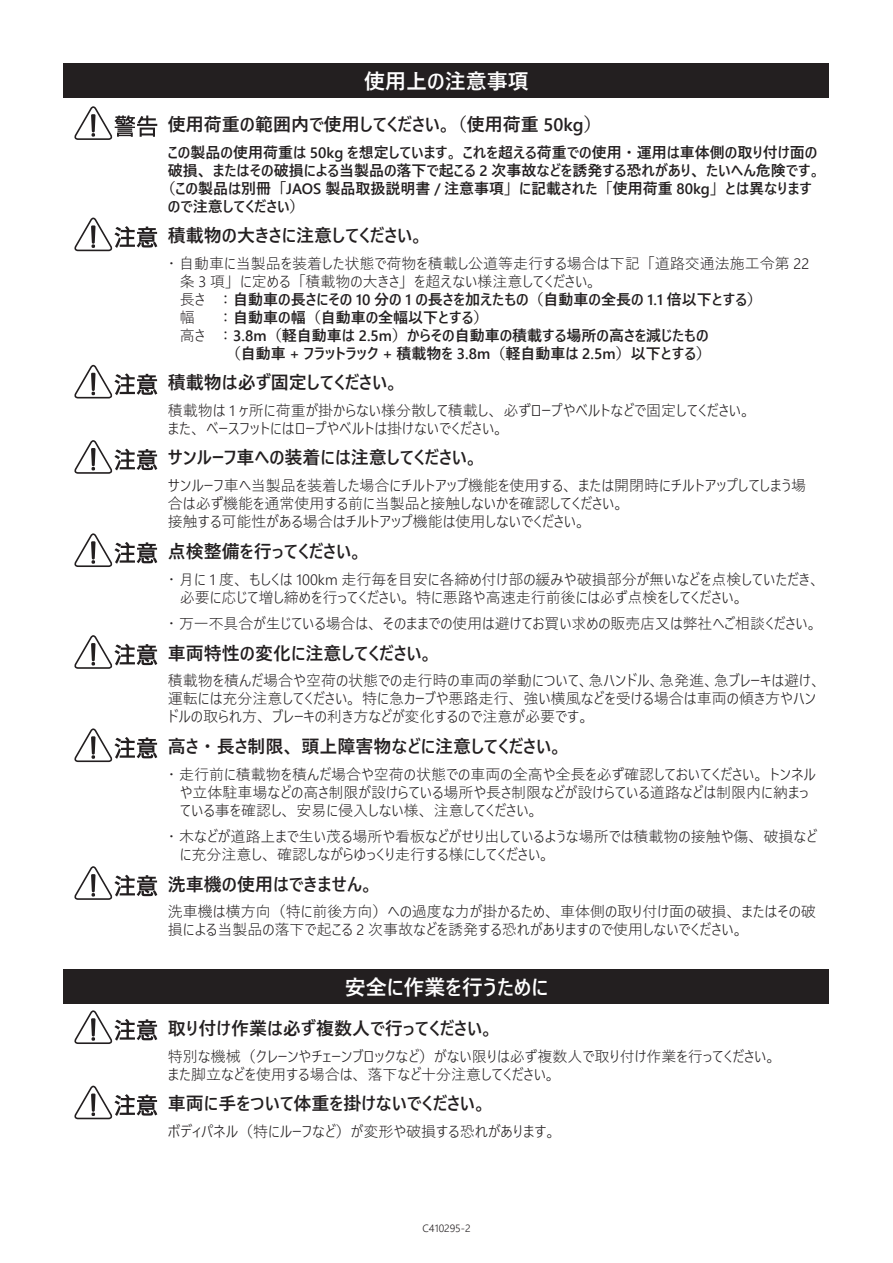
<style>
.page{position:relative;width:893px;height:1263px;background:#fff}
.page>*{position:absolute;margin:0;border:0;box-sizing:border-box;transform-origin:0 0}
.大見出し{font:600 21px "Yu Gothic UI";color:#fff}
.注意_大{font:600 18px "Yu Gothic UI";color:#231f20}
.t1{font:300 15px/18px "Yu Gothic UI";color:#231f20}
.t2{font:600 15px/18px "Yu Gothic UI";color:#231f20;text-align:right}
.t3{font:300 10.5px "Yu Gothic UI";color:#231f20}
.s1{font-weight:300}
</style>
<div class="page">
<div style="left:64px;top:64px;width:765px;height:34px;background:#231f20"></div>
<div style="left:64px;top:969px;width:765px;height:34px;background:#231f20"></div>
<svg style="left:74px;top:106px;width:83px;height:34px"></svg>
<svg style="left:74px;top:218px;width:83px;height:33px"></svg>
<svg style="left:74px;top:365px;width:83px;height:33px"></svg>
<svg style="left:74px;top:440px;width:83px;height:34px"></svg>
<svg style="left:74px;top:533px;width:83px;height:34px"></svg>
<svg style="left:74px;top:635px;width:83px;height:34px"></svg>
<svg style="left:74px;top:728px;width:83px;height:34px"></svg>
<svg style="left:74px;top:866px;width:83px;height:34px"></svg>
<svg style="left:74px;top:1010px;width:83px;height:34px"></svg>
<svg style="left:74px;top:1086px;width:83px;height:33px"></svg>
<p class="大見出し" style="left:364px;top:69px;width:166px">使用上の注意事項</p>
<p class="注意_大" style="left:168px;top:114px;width:435px">使用荷重の範囲内で使用してください。（使用荷重 50kg）</p>
<p class="t2" style="left:168px;top:143px;width:651px">この製品の使用荷重は 50kg を想定しています。これを超える荷重での使用・運用は車体側の取り付け面の</p>
<p class="t2" style="left:168px;top:161px;width:654px">破損、またはその破損による当製品の落下で起こる 2 次事故などを誘発する恐れがあり、たいへん危険です。</p>
<p class="t2" style="left:160px;top:179px;width:653px">（この製品は別冊「JAOS 製品取扱説明書 / 注意事項」に記載された「使用荷重 80kg」とは異なります</p>
<p class="t2" style="left:168px;top:197px;width:138px">ので注意してください）</p>
<p class="注意_大" style="left:168px;top:225px;width:258px">積載物の大きさに注意してください。</p>
<p class="t1" style="left:180px;top:252px;width:631px;text-indent:-12px">・自動車に当製品を装着した状態で荷物を積載し公道等走行する場合は下記「道路交通法施工令第 22条 3 項」に定める「積載物の大きさ」を超えない様注意してください。</p>
<p class="t2" style="left:180px;top:291px;width:584px"><span class="s1">長さ ：</span>自動車の長さにその 10 分の 1 の長さを加えたもの（自動車の全長の 1.1 倍以下とする）</p>
<p class="t1" style="left:180px;top:306px;width:16px">幅</p>
<p class="t2" style="left:218px;top:309px;width:272px"><span class="s1">：</span>自動車の幅（自動車の全幅以下とする）</p>
<p class="t2" style="left:180px;top:327px;width:533px"><span class="s1">高さ ：</span>3.8m（軽自動車は 2.5m）からその自動車の積載する場所の高さを減じたもの（自動車 + フラットラック + 積載物を 3.8m（軽自動車は 2.5m）以下とする）</p>
<p class="注意_大" style="left:168px;top:372px;width:233px">積載物は必ず固定してください。</p>
<p class="t1" style="left:168px;top:400px;width:585px">積載物は 1 ヶ所に荷重が掛からない様分散して積載し、必ずロープやベルトなどで固定してください。また、ベースフットにはロープやベルトは掛けないでください。</p>
<p class="注意_大" style="left:168px;top:448px;width:312px">サンルーフ車への装着には注意してください。</p>
<p class="t1" style="left:168px;top:475px;width:640px">サンルーフ車へ当製品を装着した場合にチルトアップ機能を使用する、または開閉時にチルトアップしてしまう場合は必ず機能を通常使用する前に当製品と接触しないかを確認してください。</p>
<p class="t1" style="left:168px;top:511px;width:420px">接触する可能性がある場合はチルトアップ機能は使用しないでください。</p>
<p class="注意_大" style="left:168px;top:541px;width:197px">点検整備を行ってください。</p>
<p class="t1" style="left:180px;top:568px;width:642px;text-indent:-12px">・月に 1 度、もしくは 100km 走行毎を目安に各締め付け部の緩みや破損部分が無いなどを点検していただき、必要に応じて増し締めを行ってください。特に悪路や高速走行前後には必ず点検をしてください。</p>
<p class="t1" style="left:168px;top:613px;width:651px">・万一不具合が生じている場合は、そのままでの使用は避けてお買い求めの販売店又は弊社へご相談ください。</p>
<p class="注意_大" style="left:168px;top:643px;width:267px">車両特性の変化に注意してください。</p>
<p class="t1" style="left:168px;top:670px;width:655px">積載物を積んだ場合や空荷の状態での走行時の車両の挙動について、急ハンドル、急発進、急ブレーキは避け、運転には充分注意してください。特に急カーブや悪路走行、強い横風などを受ける場合は車両の傾き方やハンドルの取られ方、ブレーキの利き方などが変化するので注意が必要です。</p>
<p class="注意_大" style="left:168px;top:736px;width:397px">高さ・長さ制限、頭上障害物などに注意してください。</p>
<p class="t1" style="left:180px;top:763px;width:638px;text-indent:-12px">・走行前に積載物を積んだ場合や空荷の状態での車両の全高や全長を必ず確認しておいてください。トンネルや立体駐車場などの高さ制限が設けらている場所や長さ制限などが設けらている道路などは制限内に納まっている事を確認し、安易に侵入しない様、注意してください。</p>
<p class="t1" style="left:180px;top:826px;width:639px;text-indent:-12px">・木などが道路上まで生い茂る場所や看板などがせり出しているような場所では積載物の接触や傷、破損などに充分注意し、確認しながらゆっくり走行する様にしてください。</p>
<p class="注意_大" style="left:168px;top:874px;width:208px">洗車機の使用はできません。</p>
<p class="t1" style="left:168px;top:901px;width:649px">洗車機は横方向（特に前後方向）への過度な力が掛かるため、車体側の取り付け面の破損、またはその破損による当製品の落下で起こる 2 次事故などを誘発する恐れがありますので使用しないでください。</p>
<p class="大見出し" style="left:345px;top:975px;width:205px">安全に作業を行うために</p>
<p class="注意_大" style="left:168px;top:1018px;width:328px">取り付け作業は必ず複数人で行ってください。</p>
<p class="t1" style="left:168px;top:1045px;width:610px">特別な機械（クレーンやチェーンブロックなど）がない限りは必ず複数人で取り付け作業を行ってください。また脚立などを使用する場合は、落下など十分注意してください。</p>
<p class="注意_大" style="left:168px;top:1093px;width:320px">車両に手をついて体重を掛けないでください。</p>
<p class="t1" style="left:168px;top:1120px;width:390px">ボディパネル（特にルーフなど）が変形や破損する恐れがあります。</p>
<p class="t3" style="left:422px;top:1218px;width:50px">C410295-2</p>
</div>
